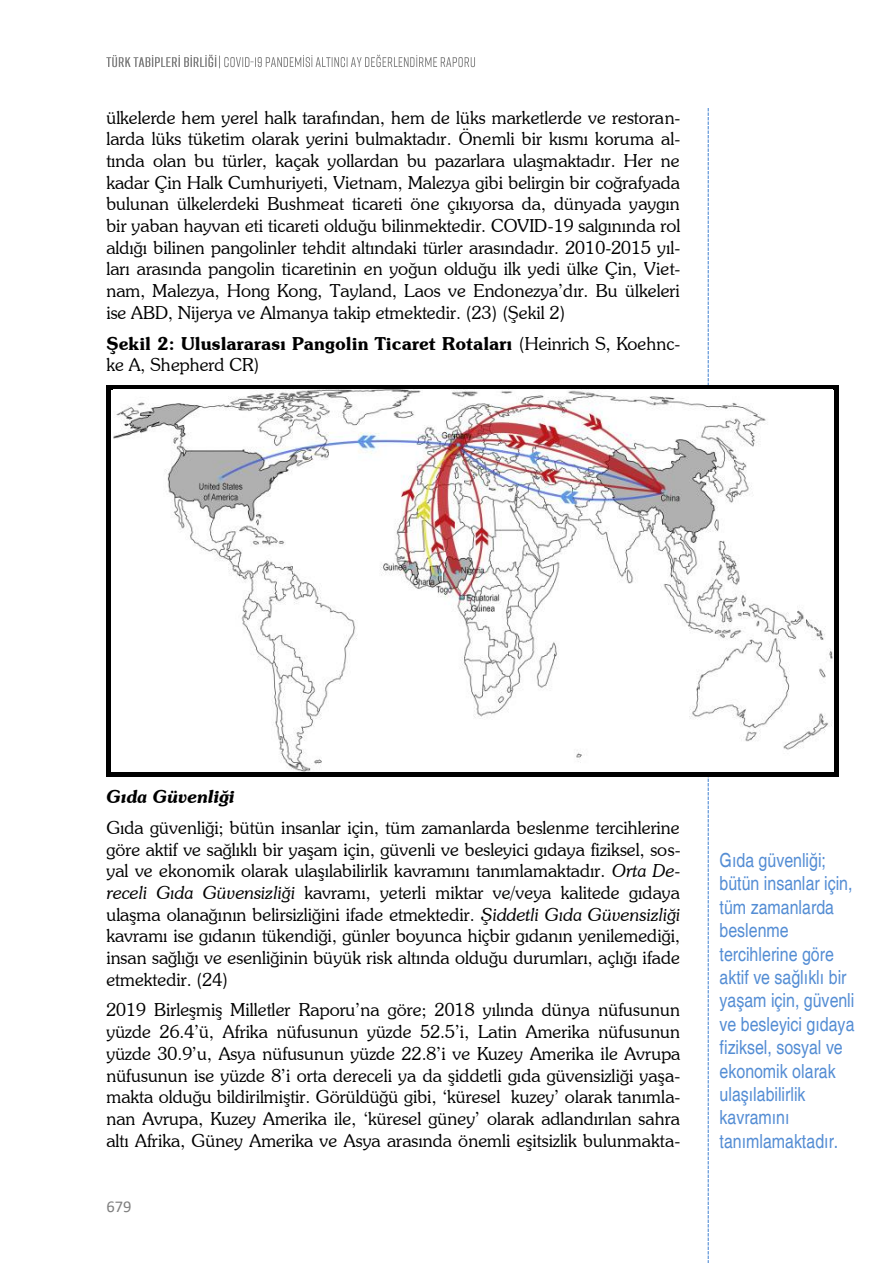
<style>
.page{position:relative;width:893px;height:1263px;background:#fff}
.page>*{position:absolute;margin:0;border:0;box-sizing:border-box;transform-origin:0 0}
.t1{font:19.5px/23.4px "Helvetica Narrow";color:#548dd4}
.t2{font:18px/21.8px "Souvenir Lt BT";color:#000;text-align:justify}
.t3{font:700 18px/21.8px "Souvenir Lt BT";color:#000}
.t4{font:italic 700 18px "Souvenir Lt BT";color:#000}
.t5{font:16.5px "Calibri";color:#808080}
.s1{font-weight:400}
.s2{font-style:italic}
</style>
<div class="page">
<svg style="left:708px;top:108px;width:1px;height:1155px"></svg>
<img style="left:106px;top:54px;width:111px;height:14px">
<img style="left:219px;top:54px;width:256px;height:15px">
<img style="left:250px;top:54px;width:8px;height:15px">
<svg style="left:106px;top:385px;width:5px;height:4px"></svg>
<hr style="left:111px;top:385px;width:723px;height:4px;background:#000">
<svg style="left:834px;top:385px;width:4px;height:4px"></svg>
<div style="left:106px;top:389px;width:5px;height:383px;background:#000"></div>
<hr style="left:834px;top:389px;width:4px;height:383px;background:#000">
<svg style="left:106px;top:772px;width:5px;height:4px"></svg>
<hr style="left:111px;top:772px;width:723px;height:4px;background:#000">
<svg style="left:834px;top:772px;width:4px;height:4px"></svg>
<img style="left:114px;top:389px;width:719px;height:383px">
<p class="t2" style="left:106px;top:106px;width:576px">ülkelerde hem yerel halk tarafından, hem de lüks marketlerde ve restoran&shy;larda lüks tüketim olarak yerini bulmaktadır. Önemli bir kısmı koruma al&shy;tında olan bu türler, kaçak yollardan bu pazarlara ulaşmaktadır. Her ne kadar Çin Halk Cumhuriyeti, Vietnam, Malezya gibi belirgin bir coğrafyada bulunan ülkelerdeki Bushmeat ticareti öne çıkıyorsa da, dünyada yaygın bir yaban hayvan eti ticareti olduğu bilinmektedir. COVID-19 salgınında rol aldığı bilinen pangolinler tehdit altındaki türler arasındadır. 2010-2015 yıl&shy;ları arasında pangolin ticaretinin en yoğun olduğu ilk yedi ülke Çin, Viet&shy;nam, Malezya, Hong Kong, Tayland, Laos ve Endonezya’dır. Bu ülkeleri ise ABD, Nijerya ve Almanya takip etmektedir. (23) (Şekil 2)</p>
<p class="t3" style="left:106px;top:332px;width:575px">Şekil 2: Uluslararası Pangolin Ticaret Rotaları <span class="s1">(Heinrich S, Koehnc&shy;ke A, Shepherd CR)</span></p>
<h1 class="t4" style="left:106px;top:785px;width:130px">Gıda Güvenliği</h1>
<p class="t2" style="left:106px;top:816px;width:576px">Gıda güvenliği; bütün insanlar için, tüm zamanlarda beslenme tercihlerine göre aktif ve sağlıklı bir yaşam için, güvenli ve besleyici gıdaya fiziksel, sos&shy;yal ve ekonomik olarak ulaşılabilirlik kavramını tanımlamaktadır. <span class="s2">Orta De&shy;receli Gıda Güvensizliği</span> kavramı, yeterli miktar ve/veya kalitede gıdaya ulaşma olanağının belirsizliğini ifade etmektedir. <span class="s2">Şiddetli Gıda Güvensizliği </span>kavramı ise gıdanın tükendiği, günler boyunca hiçbir gıdanın yenilemediği, insan sağlığı ve esenliğinin büyük risk altında olduğu durumları, açlığı ifade etmektedir. (24)</p>
<p class="t2" style="left:106px;top:999px;width:576px">2019 Birleşmiş Milletler Raporu’na göre; 2018 yılında dünya nüfusunun yüzde 26.4’ü, Afrika nüfusunun yüzde 52.5’i, Latin Amerika nüfusunun yüzde 30.9’u, Asya nüfusunun yüzde 22.8’i ve Kuzey Amerika ile Avrupa nüfusunun ise yüzde 8’i orta dereceli ya da şiddetli gıda güvensizliği yaşa&shy;makta olduğu bildirilmiştir. Görüldüğü gibi, ‘küresel kuzey’ olarak tanımla&shy;nan Avrupa, Kuzey Amerika ile, ‘küresel güney’ olarak adlandırılan sahra altı Afrika, Güney Amerika ve Asya arasında önemli eşitsizlik bulunmakta-</p>
<p class="t5" style="left:106px;top:1200px;width:27px">679</p>
<p class="t1" style="left:720px;top:848px;width:136px">Gıda güvenliği; bütün insanlar için, tüm zamanlarda beslenme tercihlerine göre aktif ve sağlıklı bir yaşam için, güvenli ve besleyici gıdaya fiziksel, sosyal ve ekonomik olarak ulaşılabilirlik kavramını tanımlamaktadır.</p>
</div>
